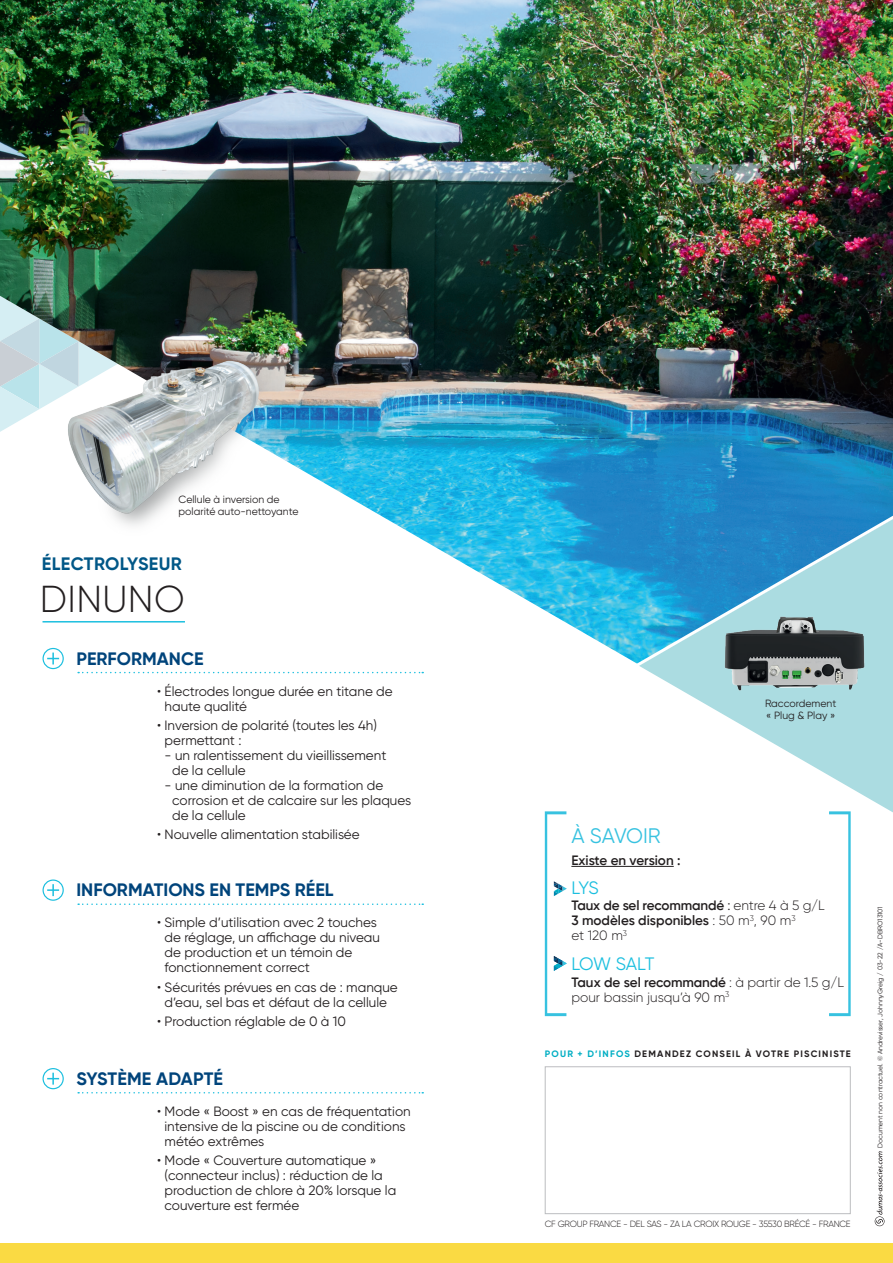
<style>
.page{position:relative;width:893px;height:1263px;background:#fff}
.page>*{position:absolute;margin:0;border:0;box-sizing:border-box;transform-origin:0 0}
.t1{font:300 37.5px "Gilroy";letter-spacing:.01em;color:#231f20}
.t2{font:21px "Gilroy";letter-spacing:-.01em;color:#37c2e0}
.t3{font:700 18px "Gilroy";color:#00447b}
.t4{font:700 18px "Gilroy";letter-spacing:.015em;color:#015787}
.t5{font:18px "Gilroy";letter-spacing:-.04em;color:#1cbfdf}
.t6{font:13.5px/15px "Gilroy";color:#231f20}
.t7{font:600 13.5px/15px "Gilroy";letter-spacing:-.005em;color:#231f20}
.t8{font:300 13.5px/15px "Gilroy";color:#231f20}
.t9{font:10.5px/12px "Gilroy";color:#231f20}
.t10{font:700 9.3px "Gilroy";letter-spacing:.13em;color:#231f20}
.t11{font:300 9px "Gilroy";letter-spacing:-.03em;color:#231f20}
.t12{font:6.75px "Gilroy";color:#231f20}
.s1{font-weight:400}
.s2{font-weight:300}
.s3{font-weight:600}
.s4{color:#00aec3}
</style>
<div class="page">
<img style="left:0;top:0;width:893px;height:674px">
<div style="left:0;top:1244px;width:893px;height:19px;background:#fada43"></div>
<svg style="left:638px;top:670px;width:255px;height:142px"></svg>
<svg style="left:631px;top:501px;width:262px;height:169px;background:#4ea6d2"></svg>
<div style="left:545px;top:1066px;width:306px;height:148px;background:#fff;border:1px solid #bcbdc0"></div>
<img style="left:711px;top:612px;width:168px;height:81px">
<img style="left:54px;top:361px;width:221px;height:176px">
<hr style="left:43px;top:621px;width:142px;height:1px;background:#1cbfdf">
<svg style="left:78px;top:903px;width:345px;height:2px"></svg>
<svg style="left:78px;top:1092px;width:345px;height:1px"></svg>
<div style="left:43px;top:879px;width:21px;height:22px;border:1px solid #1cbfdf;border-radius:50%"></div>
<svg style="left:47px;top:884px;width:12px;height:12px"></svg>
<div style="left:43px;top:1068px;width:21px;height:21px;border:1px solid #1cbfdf;border-radius:50%"></div>
<svg style="left:47px;top:1073px;width:12px;height:11px"></svg>
<svg style="left:78px;top:672px;width:345px;height:1px"></svg>
<div style="left:43px;top:648px;width:21px;height:21px;border:1px solid #1cbfdf;border-radius:50%"></div>
<svg style="left:47px;top:652px;width:12px;height:12px"></svg>
<svg style="left:875px;top:1151px;width:9px;height:75px"></svg>
<hr style="left:571px;top:866px;width:103px;height:1px;background:#231f20">
<svg style="left:829px;top:811px;width:22px;height:205px"></svg>
<svg style="left:545px;top:811px;width:22px;height:205px"></svg>
<p class="t9" style="left:179px;top:493px;width:121px">Cellule à inversion de polarité auto-nettoyante</p>
<h3 class="t4" style="left:42px;top:552px;width:142px">ÉLECTROLYSEUR</h3>
<h1 class="t1" style="left:40px;top:576px;width:146px">DINUNO</h1>
<h3 class="t3" style="left:76px;top:647px;width:129px">PERFORMANCE</h3>
<p class="t6" style="left:165px;top:683px;width:230px;text-indent:-8px">• Électrodes longue durée en titane de haute qualité</p>
<p class="t6" style="left:165px;top:718px;width:214px;text-indent:-8px">• Inversion de polarité (toutes les 4h) permettant :</p>
<p class="t6" style="left:172px;top:748px;width:216px;text-indent:-8px">- un ralentissement du vieillissement de la cellule</p>
<p class="t6" style="left:172px;top:778px;width:241px;text-indent:-8px">- une diminution de la formation de corrosion et de calcaire sur les plaques de la cellule</p>
<p class="t6" style="left:157px;top:827px;width:204px">• Nouvelle alimentation stabilisée</p>
<h3 class="t3" style="left:76px;top:879px;width:259px">INFORMATIONS EN TEMPS RÉEL</h3>
<p class="t6" style="left:165px;top:915px;width:217px;text-indent:-7px">• Simple d’utilisation avec 2 touches de réglage, un affichage du niveau de production et un témoin de fonctionnement correct</p>
<p class="t6" style="left:157px;top:979px;width:242px;text-align:center">• Sécurités prévues en cas de : manque d’eau, sel bas et défaut de la cellule</p>
<p class="t6" style="left:157px;top:1013px;width:190px">• Production réglable de 0 à 10</p>
<h3 class="t3" style="left:77px;top:1067px;width:148px">SYSTÈME ADAPTÉ</h3>
<p class="t6" style="left:165px;top:1103px;width:248px;text-indent:-7px">• Mode « Boost » en cas de fréquentation intensive de la piscine ou de conditions météo extrêmes</p>
<p class="t6" style="left:165px;top:1153px;width:233px;text-indent:-7px">• Mode « Couverture automatique » (connecteur inclus) : réduction de la production de chlore à 20% lorsque la couverture est fermée</p>
<p class="t9" style="left:765px;top:697px;width:73px">Raccordement « Plug &amp; Play »</p>
<h2 class="t2" style="left:571px;top:823px;width:91px">À SAVOIR</h2>
<p class="t7" style="left:571px;top:853px;width:111px">Existe en version :</p>
<h3 class="t5" style="left:571px;top:876px;width:29px">LYS</h3>
<p class="t7" style="left:571px;top:898px;width:255px">Taux de sel recommandé <span class="s1">:</span> <span class="s2">entre 4 à 5 g/L<br></span>3 modèles disponibles <span class="s2">: 50 m</span><sup>3</sup><span class="s2">, 90 m</span><sup>3<br></sup><span class="s2">et 120 m</span><sup>3</sup></p>
<h3 class="t5" style="left:571px;top:953px;width:85px">LOW SALT</h3>
<p class="t8" style="left:571px;top:974px;width:274px"><span class="s3">Taux de sel recommandé</span> : à partir de 1.5 g/L pour bassin jusqu’à 90 m<sup>3</sup></p>
<p class="t10" style="left:545px;top:1048px;width:308px"><span class="s4">POUR + D’INFOS</span> DEMANDEZ CONSEIL À VOTRE PISCINISTE</p>
<p class="t12" style="left:876px;top:1148px;width:243px;rotate:-90deg">Document non contractuel. © Andrevisser, JohnnyGreig / 03-22 /A-DBRO13101</p>
<p class="t11" style="left:545px;top:1218px;width:307px">CF GROUP FRANCE - DEL SAS - ZA LA CROIX ROUGE - 35530 BRÉCÉ - FRANCE</p>
</div>
